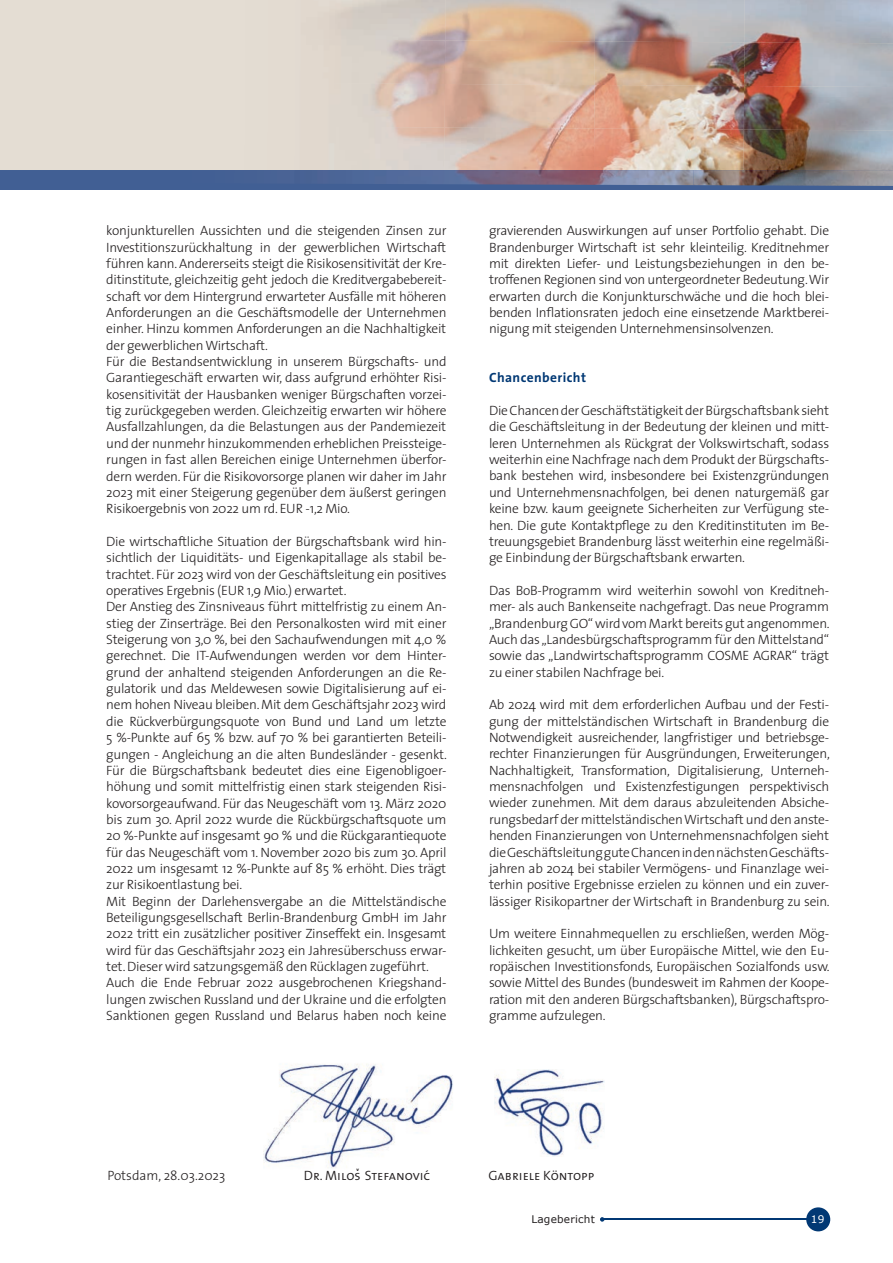
<style>
.page{position:relative;width:893px;height:1263px;background:#fff}
.page>*{position:absolute;margin:0;border:0;box-sizing:border-box;transform-origin:0 0}
.t1{font:300 13.5px/16.4px "The Sans";letter-spacing:-.02em;color:#231f20;text-align:justify}
.t2{font:13.5px "The Sans Semi Light Caps";color:#231f20}
.t3{font:700 13.5px "The Sans";letter-spacing:.03em;color:#013874}
.t4{font:10.5px "Verdana";letter-spacing:.02em;color:#231f20}
.t5{font:10.5px "Verdana";color:#fff}
.t6{font:4.5px "The Sans Extra Bold Caps";color:#231f20}
</style>
<div class="page">
<img style="left:495px;top:1069px;width:109px;height:87px">
<img style="left:263px;top:1064px;width:190px;height:104px">
<div style="left:806px;top:1207px;width:24px;height:24px;background:#013874;border-radius:50%"></div>
<hr style="left:602px;top:1219px;width:211px;height:1px;background:#013874">
<svg style="left:600px;top:1217px;width:4px;height:5px"></svg>
<div style="left:0;top:170px;width:893px;height:20px;background:#415f94"></div>
<div style="left:0;top:0;width:296px;height:170px;background:#e4ddd3"></div>
<img style="left:296px;top:0;width:597px;height:41px">
<img style="left:295px;top:39px;width:300px;height:44px">
<img style="left:594px;top:41px;width:299px;height:44px">
<img style="left:295px;top:83px;width:300px;height:43px">
<img style="left:594px;top:85px;width:299px;height:43px">
<img style="left:295px;top:126px;width:299px;height:44px">
<img style="left:594px;top:128px;width:299px;height:42px">
<img style="left:317px;top:170px;width:576px;height:16px">
<p class="t1" style="left:106px;top:222px;width:342px;text-align:left">konjunkturellen Aussichten und die steigenden Zinsen zur Investitionszurückhaltung in der gewerblichen Wirtschaft führen kann. Andererseits steigt die Risikosensitivität der Kre&shy;ditinstitute, gleichzeitig geht jedoch die Kreditvergabebereit&shy;schaft vor dem Hintergrund erwarteter Ausfälle mit höheren Anforderungen an die Geschäftsmodelle der Unternehmen einher. Hinzu kommen Anforderungen an die Nachhaltigkeit der gewerblichen Wirtschaft.<br>Für die Bestandsentwicklung in unserem Bürgschafts- und Garantiegeschäft erwarten wir, dass aufgrund erhöhter Risi&shy;kosensitivität der Hausbanken weniger Bürgschaften vorzei&shy;tig zurückgegeben werden. Gleichzeitig erwarten wir höhere Ausfallzahlungen, da die Belastungen aus der Pandemiezeit und der nunmehr hinzukommenden erheblichen Preissteige&shy;rungen in fast allen Bereichen einige Unternehmen überfor&shy;dern werden. Für die Risikovorsorge planen wir daher im Jahr 2023 mit einer Steigerung gegenüber dem äußerst geringen Risikoergebnis von 2022 um rd. EUR -1,2 Mio.</p>
<p class="t1" style="left:106px;top:533px;width:342px;text-align:left">Die wirtschaftliche Situation der Bürgschaftsbank wird hin&shy;sichtlich der Liquiditäts- und Eigenkapitallage als stabil be&shy;trachtet. Für 2023 wird von der Geschäftsleitung ein positives operatives Ergebnis (EUR 1,9 Mio.) erwartet.<br>Der Anstieg des Zinsniveaus führt mittelfristig zu einem An&shy;stieg der Zinserträge. Bei den Personalkosten wird mit einer Steigerung von 3,0 %, bei den Sachaufwendungen mit 4,0 % gerechnet. Die IT-Aufwendungen werden vor dem Hinter&shy;grund der anhaltend steigenden Anforderungen an die Re&shy;gulatorik und das Meldewesen sowie Digitalisierung auf ei&shy;nem hohen Niveau bleiben. Mit dem Geschäftsjahr 2023 wird die Rückverbürgungsquote von Bund und Land um letzte 5 %-Punkte auf 65 % bzw. auf 70 % bei garantierten Beteili&shy;gungen - Angleichung an die alten Bundesländer - gesenkt.<br>Für die Bürgschaftsbank bedeutet dies eine Eigenobligoer&shy;höhung und somit mittelfristig einen stark steigenden Risi&shy;kovorsorgeaufwand. Für das Neugeschäft vom 13. März 2020 bis zum 30. April 2022 wurde die Rückbürgschaftsquote um 20 %-Punkte auf insgesamt 90 % und die Rückgarantiequote für das Neugeschäft vom 1. November 2020 bis zum 30. April 2022 um insgesamt 12 %-Punkte auf 85 % erhöht. Dies trägt zur Risikoentlastung bei.<br>Mit Beginn der Darlehensvergabe an die Mittelständische Beteiligungsgesellschaft Berlin-Brandenburg GmbH im Jahr 2022 tritt ein zusätzlicher positiver Zinseffekt ein. Insgesamt wird für das Geschäftsjahr 2023 ein Jahresüberschuss erwar&shy;tet. Dieser wird satzungsgemäß den Rücklagen zugeführt.<br>Auch die Ende Februar 2022 ausgebrochenen Kriegshand&shy;lungen zwischen Russland und der Ukraine und die erfolgten Sanktionen gegen Russland und Belarus haben noch keine</p>
<p class="t1" style="left:489px;top:222px;width:342px">gravierenden Auswirkungen auf unser Portfolio gehabt. Die Brandenburger Wirtschaft ist sehr kleinteilig. Kreditnehmer mit direkten Liefer- und Leistungsbeziehungen in den be&shy;troffenen Regionen sind von untergeordneter Bedeutung. Wir erwarten durch die Konjunkturschwäche und die hoch blei&shy;benden Inflationsraten jedoch eine einsetzende Marktberei&shy;nigung mit steigenden Unternehmensinsolvenzen.</p>
<p class="t3" style="left:489px;top:366px;width:99px">Chancenbericht</p>
<p class="t1" style="left:489px;top:402px;width:342px">Die Chancen der Geschäftstätigkeit der Bürgschaftsbank sieht die Geschäftsleitung in der Bedeutung der kleinen und mitt&shy;leren Unternehmen als Rückgrat der Volkswirtschaft, sodass weiterhin eine Nachfrage nach dem Produkt der Bürgschafts&shy;bank bestehen wird, insbesondere bei Existenzgründungen und Unternehmensnachfolgen, bei denen naturgemäß gar keine bzw. kaum geeignete Sicherheiten zur Verfügung ste&shy;hen. Die gute Kontaktpflege zu den Kreditinstituten im Be&shy;treuungsgebiet Brandenburg lässt weiterhin eine regelmäßi&shy;ge Einbindung der Bürgschaftsbank erwarten.</p>
<p class="t1" style="left:489px;top:582px;width:342px">Das BoB-Programm wird weiterhin sowohl von Kreditneh&shy;mer- als auch Bankenseite nachgefragt. Das neue Programm „Brandenburg GO“ wird vom Markt bereits gut angenommen.<br>Auch das „Landesbürgschaftsprogramm für den Mittelstand“ sowie das „Landwirtschaftsprogramm COSME AGRAR“ trägt zu einer stabilen Nachfrage bei.</p>
<p class="t1" style="left:489px;top:696px;width:342px">Ab 2024 wird mit dem erforderlichen Aufbau und der Festi&shy;gung der mittelständischen Wirtschaft in Brandenburg die Notwendigkeit ausreichender, langfristiger und betriebsge&shy;rechter Finanzierungen für Ausgründungen, Erweiterungen, Nachhaltigkeit, Transformation, Digitalisierung, Unterneh&shy;mensnachfolgen und Existenzfestigungen perspektivisch wieder zunehmen. Mit dem daraus abzuleitenden Absiche&shy;rungsbedarf der mittelständischen Wirtschaft und den anste&shy;henden Finanzierungen von Unternehmensnachfolgen sieht die Geschäftsleitung gute Chancen in den nächsten Geschäfts&shy;jahren ab 2024 bei stabiler Vermögens- und Finanzlage wei&shy;terhin positive Ergebnisse erzielen zu können und ein zuver&shy;lässiger Risikopartner der Wirtschaft in Brandenburg zu sein.</p>
<p class="t1" style="left:489px;top:925px;width:342px">Um weitere Einnahmequellen zu erschließen, werden Mög&shy;lichkeiten gesucht, um über Europäische Mittel, wie den Eu&shy;ropäischen Investitionsfonds, Europäischen Sozialfonds usw. sowie Mittel des Bundes (bundesweit im Rahmen der Koope&shy;ration mit den anderen Bürgschaftsbanken), Bürgschaftspro&shy;gramme aufzulegen.</p>
<p class="t6" style="left:357px;top:1166px;width:4px">v</p>
<p class="t2" style="left:488px;top:1164px;width:107px">Gabriele Köntopp</p>
<p class="t4" style="left:531px;top:1212px;width:65px">Lagebericht</p>
<p class="t5" style="left:811px;top:1212px;width:15px">19</p>
<p class="t1" style="left:107px;top:1166px;width:120px">Potsdam, 28.03.2023</p>
<p class="t2" style="left:304px;top:1164px;width:128px">Dr. Milos Stefanovi´c</p>
</div>
